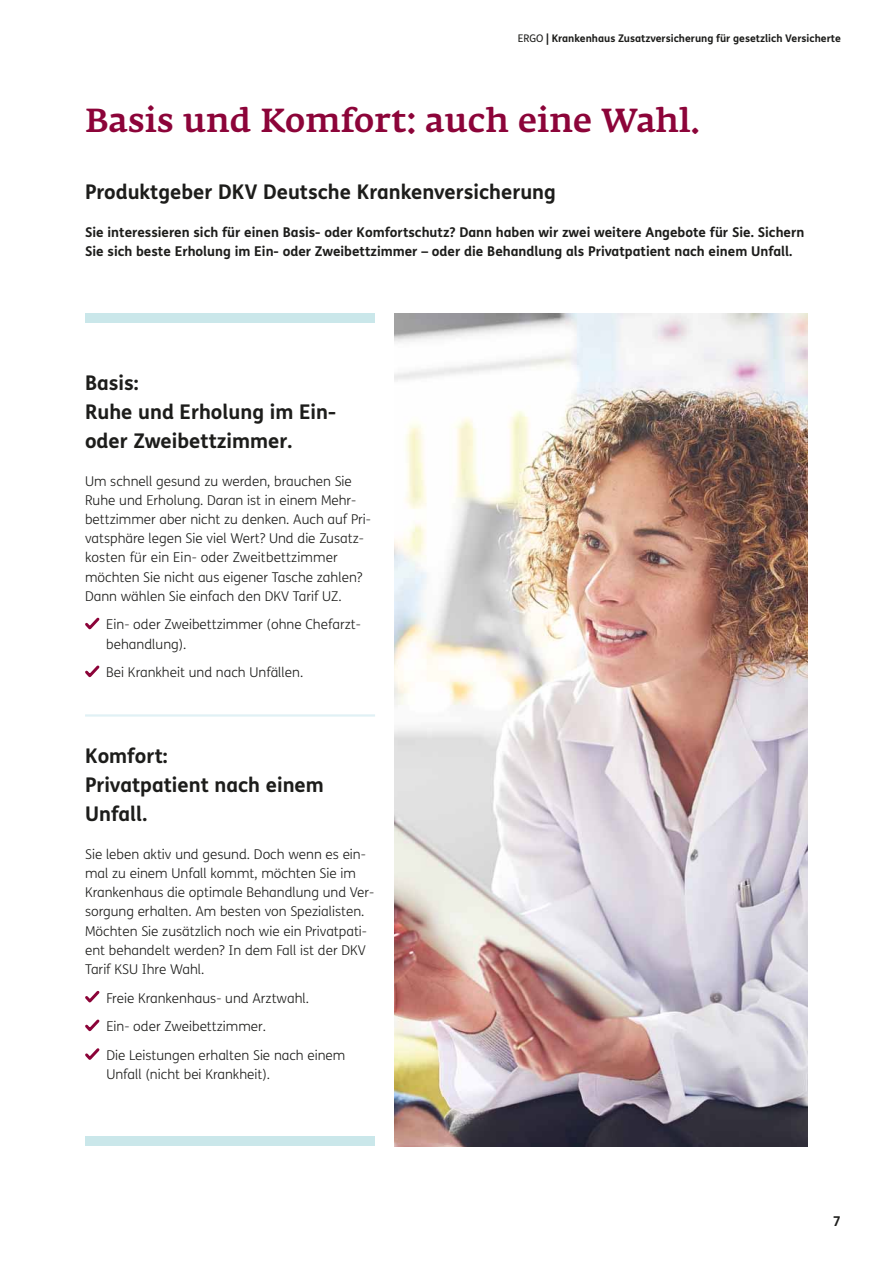
<style>
.page{position:relative;width:893px;height:1263px;background:#fff}
.page>*{position:absolute;margin:0;border:0;box-sizing:border-box;transform-origin:0 0}
.t1{font:500 33px "Fedra Serif A Pro";letter-spacing:.01em;color:#8c0439}
.t2{font:700 20.25px/28.7px "FS Me";color:#1d1d1b}
.t3{font:300 13.5px/19.2px "FS Me";color:#1d1d1b}
.t4{font:700 13.5px/19.2px "FS Me";color:#1d1d1b}
.t5{font:700 10.5px "FS Me";color:#1d1d1b}
.s1{font-weight:400}
</style>
<div class="page">
<img style="left:394px;top:314px;width:414px;height:832px">
<svg style="left:85px;top:617px;width:15px;height:13px"></svg>
<svg style="left:85px;top:665px;width:15px;height:13px"></svg>
<svg style="left:85px;top:990px;width:15px;height:13px"></svg>
<svg style="left:85px;top:1019px;width:15px;height:13px"></svg>
<svg style="left:85px;top:1048px;width:15px;height:12px"></svg>
<div style="left:85px;top:314px;width:290px;height:9px;background:#cae7ea"></div>
<div style="left:85px;top:1136px;width:290px;height:10px;background:#cae7ea"></div>
<hr style="left:85px;top:714px;width:290px;height:3px;background:#e0f1f5">
<p class="t5" style="left:518px;top:34px;width:325px"><span class="s1">ERGO</span> | Krankenhaus Zusatzversicherung für gesetzlich Versicherte</p>
<h1 class="t1" style="left:85px;top:107px;width:616px">Basis und Komfort: auch eine Wahl.</h1>
<h2 class="t2" style="left:85px;top:179px;width:472px">Produktgeber DKV Deutsche Krankenversicherung</h2>
<p class="t4" style="left:85px;top:224px;width:721px">Sie interessieren sich für einen Basis- oder Komfortschutz? Dann haben wir zwei weitere Angebote für Sie. Sichern<br>Sie sich beste Erholung im Ein- oder Zweibettzimmer – oder die Behandlung als Privatpatient nach einem Unfall.</p>
<h2 class="t2" style="left:85px;top:370px;width:252px">Basis:<br>Ruhe und Erholung im Ein&shy;oder Zweibettzimmer.</h2>
<p class="t3" style="left:85px;top:473px;width:287px">Um schnell gesund zu werden, brauchen Sie Ruhe und Erholung. Daran ist in einem Mehr&shy;bettzimmer aber nicht zu denken. Auch auf Pri&shy;vatsphäre legen Sie viel Wert? Und die Zusatz&shy;kosten für ein Ein- oder Zweitbettzimmer möchten Sie nicht aus eigener Tasche zahlen?<br>Dann wählen Sie einfach den DKV Tarif UZ.</p>
<p class="t3" style="left:106px;top:616px;width:256px">Ein- oder Zweibettzimmer (ohne Chefarzt&shy;behandlung).</p>
<p class="t3" style="left:106px;top:664px;width:198px">Bei Krankheit und nach Unfällen.</p>
<h2 class="t2" style="left:85px;top:743px;width:240px">Komfort:<br>Privatpatient nach einem<br>Unfall.</h2>
<p class="t3" style="left:85px;top:846px;width:291px">Sie leben aktiv und gesund. Doch wenn es ein&shy;mal zu einem Unfall kommt, möchten Sie im Krankenhaus die optimale Behandlung und Ver&shy;sorgung erhalten. Am besten von Spezialisten.<br>Möchten Sie zusätzlich noch wie ein Privatpati&shy;ent behandelt werden? In dem Fall ist der DKV Tarif KSU Ihre Wahl.</p>
<p class="t3" style="left:106px;top:984px;width:241px;line-height:28.7px">Freie Krankenhaus- und Arztwahl.<br>Ein- oder Zweibettzimmer.<br>Die Leistungen erhalten Sie nach einem</p>
<p class="t3" style="left:106px;top:1066px;width:165px">Unfall (nicht bei Krankheit).</p>
<p class="t4" style="left:833px;top:1213px;width:9px">7</p>
</div>
